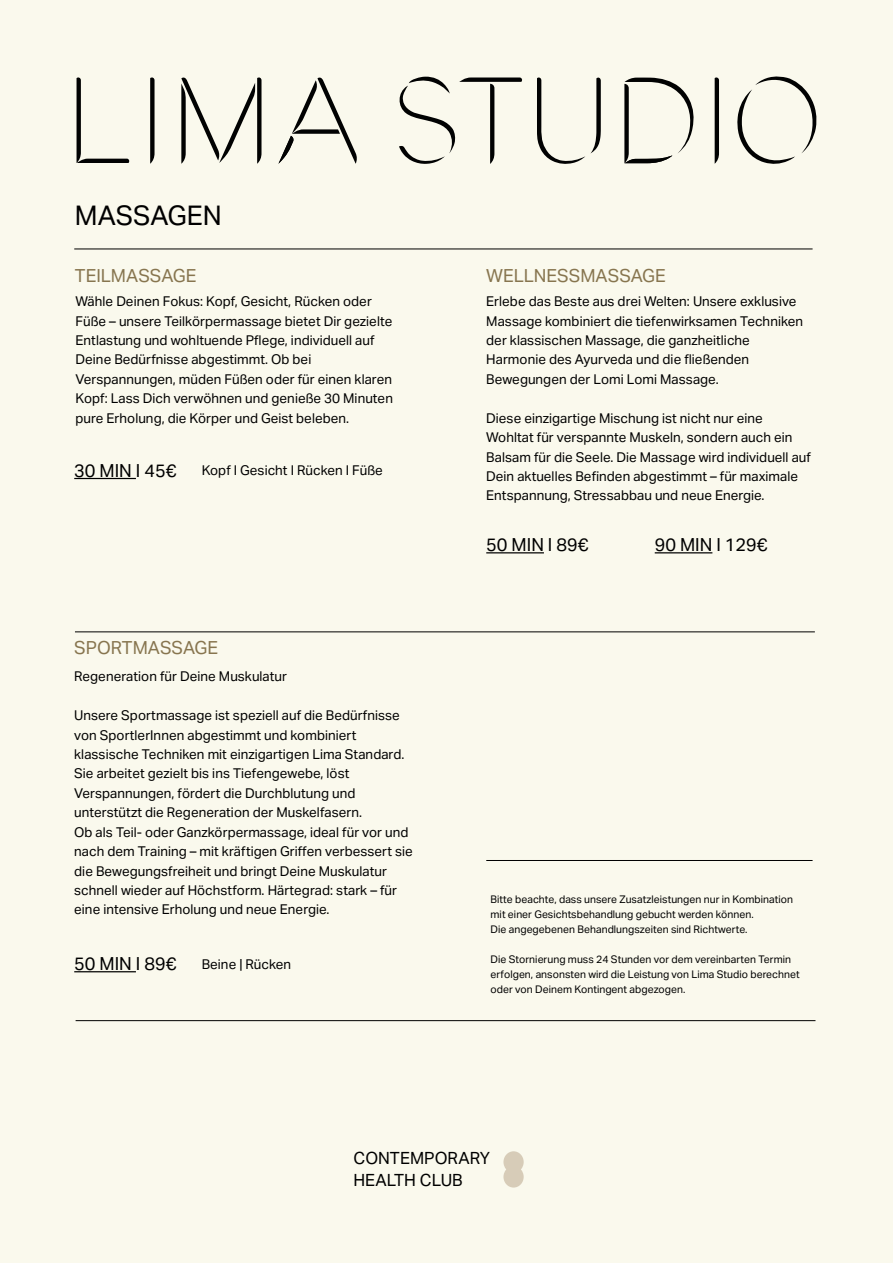
<style>
.page{position:relative;width:893px;height:1263px;background:#faf9ed}
.page>*{position:absolute;margin:0;border:0;box-sizing:border-box;transform-origin:0 0}
.t1{font:27px "Aktiv Grotesk";color:#000}
.t2{font:18px "Aktiv Grotesk";color:#87754f}
.t3{font:18px "Aktiv Grotesk";color:#000}
.t4{font:16.8px/22.2px "Aktiv Grotesk";color:#000}
.t5{font:13.5px/19.5px "Aktiv Grotesk";color:#000}
.t6{font:10.5px/15.1px "Aktiv Grotesk";color:#000}
</style>
<div class="page">
<svg style="left:624px;top:78px;width:70px;height:85px"></svg>
<svg style="left:150px;top:77px;width:5px;height:87px"></svg>
<svg style="left:715px;top:77px;width:4px;height:87px"></svg>
<svg style="left:77px;top:77px;width:53px;height:86px"></svg>
<svg style="left:181px;top:77px;width:80px;height:87px"></svg>
<svg style="left:737px;top:76px;width:80px;height:88px"></svg>
<svg style="left:537px;top:78px;width:64px;height:86px"></svg>
<svg style="left:399px;top:76px;width:124px;height:88px"></svg>
<svg style="left:278px;top:77px;width:79px;height:87px"></svg>
<svg style="left:503px;top:1151px;width:21px;height:36px"></svg>
<hr style="left:74px;top:478px;width:62px;height:1px;background:#000">
<hr style="left:486px;top:552px;width:58px;height:1px;background:#000">
<hr style="left:655px;top:552px;width:57px;height:1px;background:#000">
<hr style="left:74px;top:249px;width:739px;height:1px;background:#000">
<hr style="left:76px;top:1020px;width:739px;height:1px;background:#000">
<hr style="left:75px;top:631px;width:740px;height:1px;background:#000">
<hr style="left:74px;top:971px;width:62px;height:1px;background:#000">
<hr style="left:486px;top:860px;width:327px;height:1px;background:#000">
<h1 class="t1" style="left:75px;top:198px;width:149px">MASSAGEN</h1>
<h2 class="t2" style="left:75px;top:264px;width:123px">TEILMASSAGE</h2>
<h2 class="t2" style="left:486px;top:264px;width:181px">WELLNESSMASSAGE</h2>
<p class="t5" style="left:76px;top:291px;width:319px">Wähle Deinen Fokus: Kopf, Gesicht, Rücken oder Füße – unsere Teilkörpermassage bietet Dir gezielte Entlastung und wohltuende Pflege, individuell auf Deine Bedürfnisse abgestimmt. Ob bei Verspannungen, müden Füßen oder für einen klaren Kopf: Lass Dich verwöhnen und genieße 30 Minuten pure Erholung, die Körper und Geist beleben.</p>
<h2 class="t3" style="left:74px;top:459px;width:104px">30 MIN I 45€</h2>
<p class="t5" style="left:202px;top:461px;width:183px">Kopf I Gesicht I Rücken I Füße</p>
<h2 class="t2" style="left:74px;top:636px;width:145px">SPORTMASSAGE</h2>
<p class="t5" style="left:74px;top:667px;width:214px">Regeneration für Deine Muskulatur</p>
<p class="t5" style="left:74px;top:705px;width:340px">Unsere Sportmassage ist speziell auf die Bedürfnisse von SportlerInnen abgestimmt und kombiniert klassische Techniken mit einzigartigen Lima Standard.<br>Sie arbeitet gezielt bis ins Tiefengewebe, löst Verspannungen, fördert die Durchblutung und unterstützt die Regeneration der Muskelfasern.<br>Ob als Teil- oder Ganzkörpermassage, ideal für vor und nach dem Training – mit kräftigen Griffen verbessert sie die Bewegungsfreiheit und bringt Deine Muskulatur schnell wieder auf Höchstform. Härtegrad: stark – für eine intensive Erholung und neue Energie.</p>
<h2 class="t3" style="left:74px;top:952px;width:104px">50 MIN I 89€</h2>
<p class="t5" style="left:202px;top:954px;width:91px">Beine | Rücken</p>
<p class="t5" style="left:486px;top:291px;width:318px">Erlebe das Beste aus drei Welten: Unsere exklusive Massage kombiniert die tiefenwirksamen Techniken der klassischen Massage, die ganzheitliche Harmonie des Ayurveda und die fließenden Bewegungen der Lomi Lomi Massage.</p>
<p class="t5" style="left:486px;top:408px;width:326px">Diese einzigartige Mischung ist nicht nur eine Wohltat für verspannte Muskeln, sondern auch ein Balsam für die Seele. Die Massage wird individuell auf Dein aktuelles Befinden abgestimmt – für maximale Entspannung, Stressabbau und neue Energie.</p>
<h2 class="t3" style="left:486px;top:533px;width:104px">50 MIN I 89€</h2>
<h2 class="t3" style="left:655px;top:533px;width:114px">90 MIN I 129€</h2>
<p class="t6" style="left:491px;top:891px;width:304px">Bitte beachte, dass unsere Zusatzleistungen nur in Kombination mit einer Gesichtsbehandlung gebucht werden können.<br>Die angegebenen Behandlungszeiten sind Richtwerte.</p>
<p class="t6" style="left:491px;top:952px;width:311px">Die Stornierung muss 24 Stunden vor dem vereinbarten Termin erfolgen, ansonsten wird die Leistung von Lima Studio berechnet oder von Deinem Kontingent abgezogen.</p>
<p class="t4" style="left:353px;top:1147px;width:138px">CONTEMPORARY<br>HEALTH CLUB</p>
</div>
